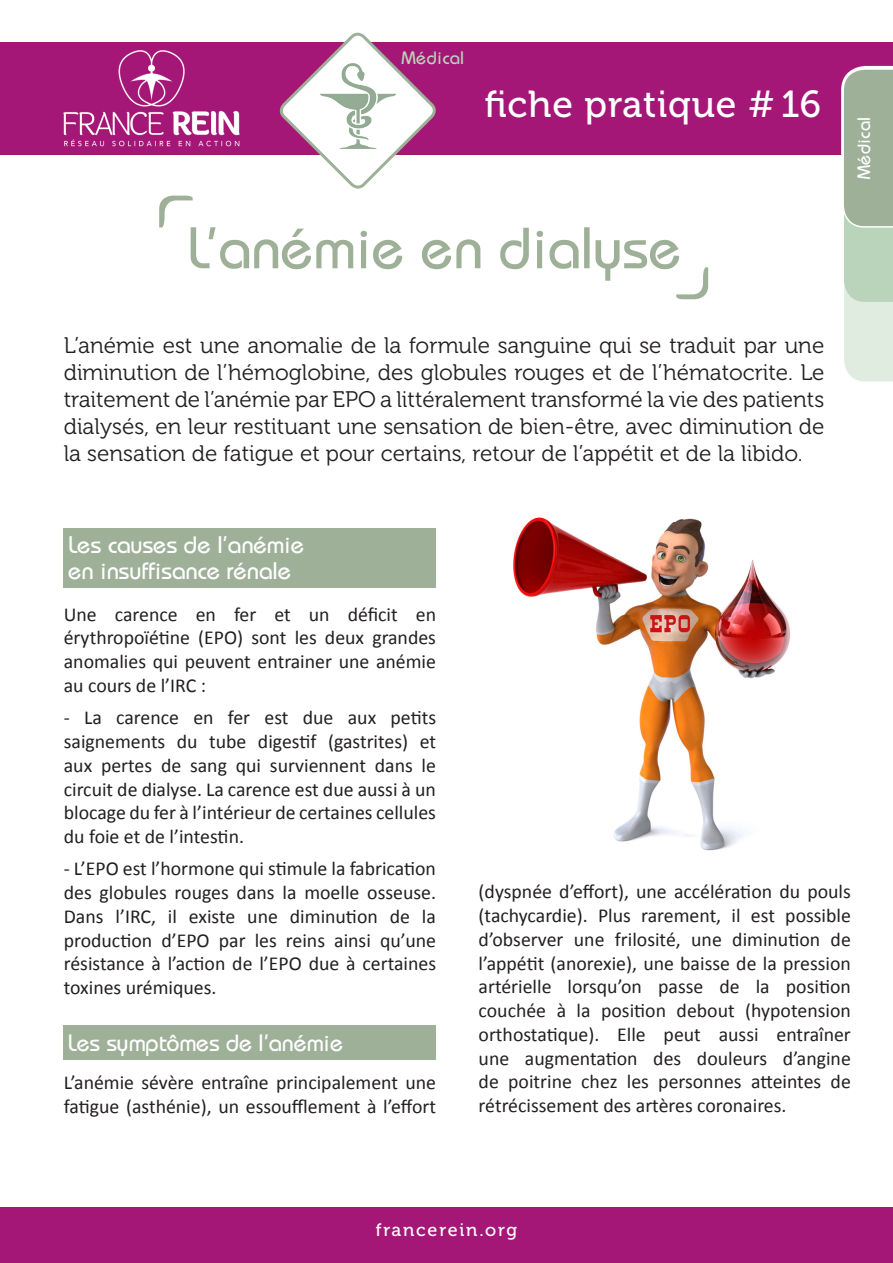
<style>
.page{position:relative;width:893px;height:1263px;background:#fff}
.page>*{position:absolute;margin:0;border:0;box-sizing:border-box;transform-origin:0 0}
.t1{font:58.5px "Bauhaus";color:#9fb098}
.t2{font:37.5px "Museo 500";letter-spacing:.02em;color:#fff}
.t3{font:24px "Bauhaus";color:#fff}
.t4{font:23.7px "Bauhaus";color:#fff}
.t5{font:22.5px/27px "Museo 300";color:#231f20;text-align:justify}
.t6{font:19.8px/23.7px "Calibri";color:#231f20;text-align:justify}
.t7{font:18px "Museo 500";letter-spacing:.1em;color:#fff}
.t8{font:18px "Bauhaus";letter-spacing:.02em;color:#fff}
.t9{font:18px "Bauhaus";letter-spacing:.02em;color:#b9d4ba}
</style>
<div class="page">
<div style="left:0;top:43px;width:893px;height:112px;background:#a51777"></div>
<div style="left:0;top:1207px;width:893px;height:56px;background:#a51777"></div>
<svg style="left:841px;top:65px;width:52px;height:317px;background:#bccab8"></svg>
<svg style="left:278px;top:32px;width:160px;height:157px"></svg>
<img style="left:317px;top:62px;width:81px;height:89px">
<img style="left:64px;top:51px;width:176px;height:96px">
<svg style="left:159px;top:196px;width:34px;height:31px"></svg>
<svg style="left:676px;top:267px;width:32px;height:32px"></svg>
<div style="left:64px;top:528px;width:372px;height:59px;background:#9fb098"></div>
<div style="left:64px;top:1026px;width:372px;height:34px;background:#9fb098"></div>
<img style="left:513px;top:517px;width:277px;height:334px">
<p class="t9" style="left:402px;top:46px;width:64px">Médical</p>
<p class="t2" style="left:485px;top:84px;width:338px">fiche pratique # 16</p>
<p class="t1" style="left:187px;top:212px;width:496px">L'anémie en dialyse</p>
<p class="t5" style="left:64px;top:333px;width:762px">L’anémie est une anomalie de la formule sanguine qui se traduit par une diminution de l’hémoglobine, des globules rouges et de l’hématocrite. Le traitement de l’anémie par EPO a littéralement transformé la vie des patients dialysés, en leur restituant une sensation de bien-être, avec diminution de la sensation de fatigue et pour certains, retour de l’appétit et de la libido.</p>
<p class="t3" style="left:68px;top:530px;width:238px">Les causes de l’anémie</p>
<p class="t3" style="left:68px;top:556px;width:225px">en insuffisance rénale</p>
<p class="t8" style="left:853px;top:179px;width:64px;rotate:-90deg">Médical</p>
<p class="t6" style="left:64px;top:602px;width:374px">Une carence en fer et un déficit en érythropoïétine (EPO) sont les deux grandes anomalies qui peuvent entrainer une anémie au cours de l’IRC :</p>
<p class="t6" style="left:64px;top:706px;width:374px">- La carence en fer est due aux petits saignements du tube digestif (gastrites) et aux pertes de sang qui surviennent dans le circuit de dialyse. La carence est due aussi à un blocage du fer à l’intérieur de certaines cellules du foie et de l’intestin.</p>
<p class="t6" style="left:64px;top:857px;width:374px">- L’EPO est l’hormone qui stimule la fabrication des globules rouges dans la moelle osseuse.<br>Dans l’IRC, il existe une diminution de la production d’EPO par les reins ainsi qu’une résistance à l’action de l’EPO due à certaines toxines urémiques.</p>
<p class="t4" style="left:68px;top:1028px;width:277px">Les symptômes de l’anémie</p>
<p class="t6" style="left:64px;top:1071px;width:374px">L’anémie sévère entraîne principalement une fatigue (asthénie), un essoufflement à l’effort</p>
<p class="t6" style="left:479px;top:880px;width:374px">(dyspnée d’effort), une accélération du pouls (tachycardie). Plus rarement, il est possible d’observer une frilosité, une diminution de l’appétit (anorexie), une baisse de la pression artérielle lorsqu’on passe de la position couchée à la position debout (hypotension orthostatique). Elle peut aussi entraîner une augmentation des douleurs d’angine de poitrine chez les personnes atteintes de rétrécissement des artères coronaires.</p>
<p class="t7" style="left:376px;top:1219px;width:143px">francerein.org</p>
</div>
